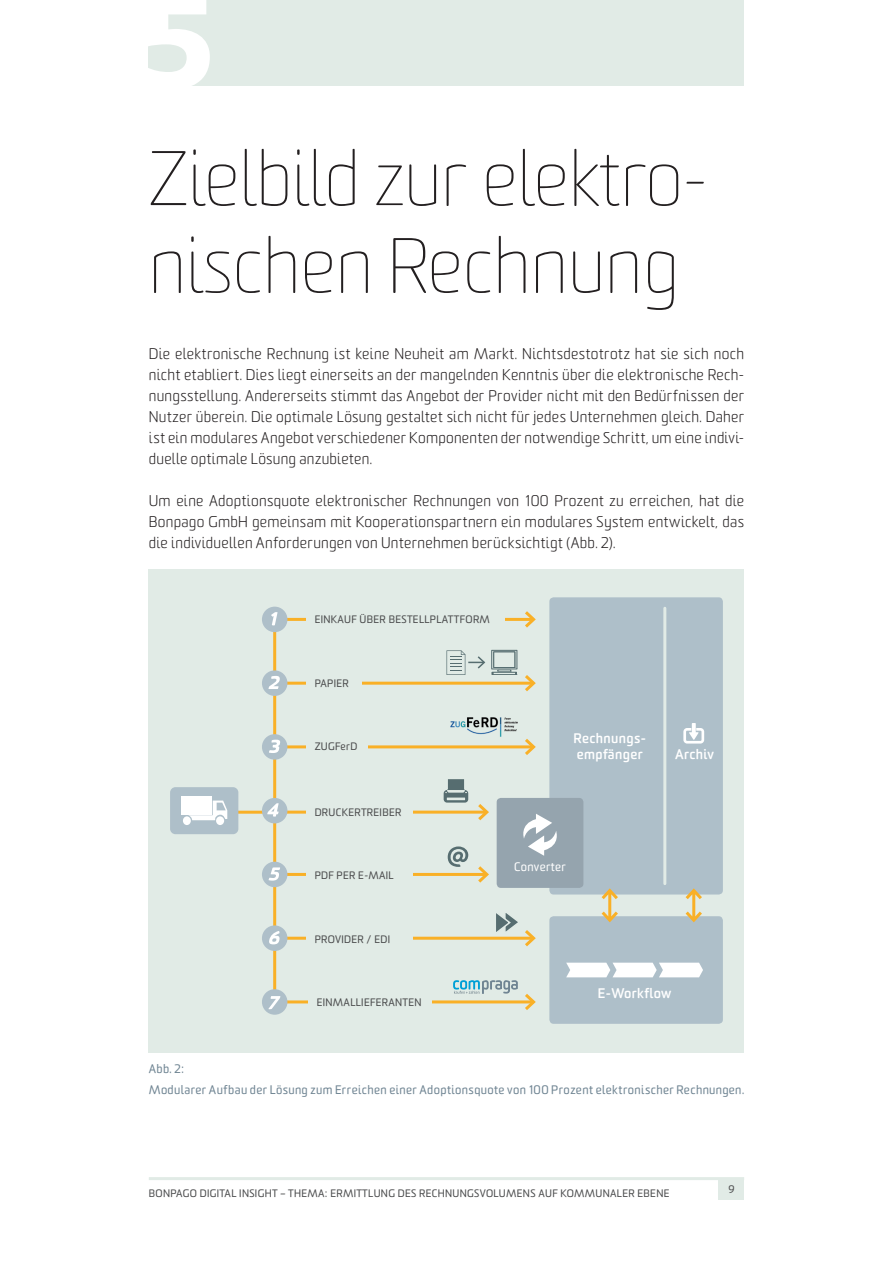
<style>
.page{position:relative;width:893px;height:1263px;background:#fff}
.page>*{position:absolute;margin:0;border:0;box-sizing:border-box;transform-origin:0 0}
.t1{font:900 129px "Frutiger LT Std";color:#fff}
.t2{font:100 75px/87px "Sommet Rounded";color:#231f20}
.t3{font:300 15px/21px "Sommet Rounded";letter-spacing:.02em;color:#231f20;text-align:justify}
.t4{font:700 13.5px/16.2px "Sommet Rounded";letter-spacing:.03em;color:#fff}
.t5{font:12px/21px "Sommet Rounded";letter-spacing:.03em;color:#708593}
.t6{font:12px "Sommet Rounded";letter-spacing:.03em;color:#fff}
.t7{font:10.5px "Sommet Rounded";letter-spacing:.03em;color:#4b4c4d}
</style>
<div class="page">
<div style="left:719px;top:1178px;width:25px;height:21px;background:#e1ebe6"></div>
<hr style="left:149px;top:1177px;width:595px;height:3px;background:#e1ebe6">
<div style="left:149px;top:0;width:595px;height:85px;background:#e1ebe6"></div>
<div style="left:149px;top:569px;width:595px;height:483px;background:#e1ebe6"></div>
<hr style="left:273px;top:619px;width:3px;height:383px;background:#f9b027">
<hr style="left:232px;top:811px;width:41px;height:3px;background:#f9b027">
<hr style="left:275px;top:618px;width:259px;height:3px;background:#f9b027">
<svg style="left:522px;top:611px;width:14px;height:17px"></svg>
<hr style="left:275px;top:682px;width:259px;height:3px;background:#f9b027">
<hr style="left:275px;top:745px;width:259px;height:3px;background:#f9b027">
<svg style="left:522px;top:739px;width:14px;height:16px"></svg>
<hr style="left:275px;top:811px;width:212px;height:3px;background:#f9b027">
<svg style="left:475px;top:804px;width:14px;height:17px"></svg>
<hr style="left:275px;top:873px;width:212px;height:3px;background:#f9b027">
<svg style="left:475px;top:866px;width:14px;height:17px"></svg>
<hr style="left:275px;top:937px;width:259px;height:3px;background:#f9b027">
<hr style="left:275px;top:1000px;width:259px;height:3px;background:#f9b027">
<div style="left:306px;top:607px;width:198px;height:24px;background:#e1ebe6"></div>
<div style="left:306px;top:670px;width:55px;height:25px;background:#e1ebe6"></div>
<div style="left:306px;top:800px;width:106px;height:24px;background:#e1ebe6"></div>
<div style="left:306px;top:926px;width:106px;height:25px;background:#e1ebe6"></div>
<div style="left:308px;top:989px;width:124px;height:25px;background:#e1ebe6"></div>
<div style="left:306px;top:863px;width:106px;height:25px;background:#e1ebe6"></div>
<div style="left:306px;top:733px;width:61px;height:25px;background:#e1ebe6"></div>
<div style="left:170px;top:787px;width:68px;height:47px;background:#aebfc9;border-radius:5px"></div>
<div style="left:216px;top:816px;width:8px;height:9px;background:#fff;border-radius:50%"></div>
<div style="left:183px;top:816px;width:8px;height:9px;background:#fff;border-radius:50%"></div>
<svg style="left:188px;top:800px;width:39px;height:20px"></svg>
<div style="left:181px;top:796px;width:30px;height:18px;background:#fff"></div>
<div style="left:262px;top:798px;width:25px;height:25px;background:#aebfc9;border-radius:50%"></div>
<div style="left:262px;top:734px;width:25px;height:26px;background:#aebfc9;border-radius:50%"></div>
<div style="left:262px;top:670px;width:25px;height:26px;background:#aebfc9;border-radius:50%"></div>
<div style="left:262px;top:607px;width:25px;height:25px;background:#aebfc9;border-radius:50%"></div>
<div style="left:262px;top:862px;width:25px;height:25px;background:#aebfc9;border-radius:50%"></div>
<div style="left:262px;top:925px;width:25px;height:26px;background:#aebfc9;border-radius:50%"></div>
<div style="left:262px;top:989px;width:25px;height:26px;background:#aebfc9;border-radius:50%"></div>
<div style="left:549px;top:597px;width:174px;height:297px;background:#aebfc9;border-radius:4px"></div>
<div style="left:549px;top:916px;width:174px;height:108px;background:#aebfc9;border-radius:4px"></div>
<div style="left:497px;top:798px;width:86px;height:90px;background:#95a4ae;border-radius:4px"></div>
<svg style="left:271px;top:612px;width:6px;height:13px"></svg>
<svg style="left:448px;top:846px;width:20px;height:21px"></svg>
<svg style="left:269px;top:676px;width:11px;height:13px"></svg>
<svg style="left:269px;top:740px;width:11px;height:13px"></svg>
<svg style="left:267px;top:803px;width:12px;height:13px"></svg>
<svg style="left:269px;top:867px;width:11px;height:14px"></svg>
<svg style="left:269px;top:931px;width:11px;height:13px"></svg>
<svg style="left:268px;top:996px;width:12px;height:13px"></svg>
<hr style="left:663px;top:608px;width:3px;height:276px;background:#e1ebe6">
<svg style="left:446px;top:650px;width:90px;height:42px"></svg>
<img style="left:450px;top:717px;width:68px;height:20px">
<svg style="left:444px;top:779px;width:24px;height:24px"></svg>
<svg style="left:523px;top:814px;width:34px;height:42px"></svg>
<svg style="left:683px;top:723px;width:21px;height:20px"></svg>
<svg style="left:493px;top:913px;width:43px;height:34px"></svg>
<svg style="left:453px;top:980px;width:83px;height:30px"></svg>
<svg style="left:566px;top:963px;width:137px;height:14px;background:#f5f7f8"></svg>
<hr style="left:608px;top:890px;width:3px;height:30px;background:#f9b027">
<svg style="left:598px;top:888px;width:23px;height:14px"></svg>
<svg style="left:598px;top:908px;width:23px;height:15px"></svg>
<hr style="left:692px;top:890px;width:3px;height:30px;background:#f9b027">
<svg style="left:682px;top:888px;width:23px;height:14px"></svg>
<svg style="left:682px;top:908px;width:23px;height:15px"></svg>
<h1 class="t1" style="left:137px;top:-35px;width:80px">5</h1>
<h2 class="t2" style="left:149px;top:138px;width:560px">Zielbild zur elektro&shy;nischen Rechnung</h2>
<p class="t3" style="left:149px;top:344px;width:597px">Die elektronische Rechnung ist keine Neuheit am Markt. Nichtsdestotrotz hat sie sich noch nicht etabliert. Dies liegt einerseits an der mangelnden Kenntnis über die elektronische Rech&shy;nungsstellung. Andererseits stimmt das Angebot der Provider nicht mit den Bedürfnissen der Nutzer überein. Die optimale Lösung gestaltet sich nicht für jedes Unternehmen gleich. Daher ist ein modulares Angebot verschiedener Komponenten der notwendige Schritt, um eine indivi&shy;duelle optimale Lösung anzubieten.</p>
<p class="t3" style="left:149px;top:491px;width:597px">Um eine Adoptionsquote elektronischer Rechnungen von 100 Prozent zu erreichen, hat die Bonpago GmbH gemeinsam mit Kooperationspartnern ein modulares System entwickelt, das die individuellen Anforderungen von Unternehmen berücksichtigt (Abb. 2).</p>
<p class="t7" style="left:315px;top:613px;width:60px">EINKAUF ÜBER</p>
<p class="t7" style="left:389px;top:613px;width:94px">BESTELLPLATTFORM</p>
<p class="t7" style="left:315px;top:676px;width:29px">PAPIER</p>
<p class="t7" style="left:315px;top:740px;width:44px">ZUGFERD</p>
<p class="t7" style="left:315px;top:806px;width:35px">DRUCKER</p>
<p class="t7" style="left:361px;top:806px;width:29px">TREIBER</p>
<p class="t7" style="left:315px;top:869px;width:29px">PDF PER</p>
<p class="t7" style="left:358px;top:869px;width:37px">E-MAIL</p>
<p class="t7" style="left:315px;top:932px;width:37px">PROVIDER</p>
<p class="t7" style="left:367px;top:932px;width:25px">/ EDI</p>
<p class="t7" style="left:317px;top:996px;width:67px">EINMALLIEFERA</p>
<p class="t7" style="left:395px;top:996px;width:28px">NTEN</p>
<p class="t4" style="left:573px;top:730px;width:74px">Rechnungs&shy;empfänger</p>
<p class="t4" style="left:675px;top:746px;width:40px">Archiv</p>
<p class="t6" style="left:514px;top:860px;width:54px">CONVERTER</p>
<p class="t4" style="left:598px;top:985px;width:75px">E-Workflow</p>
<p class="t5" style="left:149px;top:1058px;width:597px">ABB. 2:<br>MODULARER AUFBAU DER LÖSUNG ZUM ERREICHEN EINER ADOPTIONSQUOTE VON 100 PROZENT ELEKTRONISCHER RECHNUNGEN.</p>
<p class="t7" style="left:149px;top:1187px;width:522px">BONPAGO DIGITAL INSIGHT – THEMA: ERMITTLUNG DES RECHNUNGSVOLUMENS AUF KOMMUNALER EBENE</p>
<p class="t7" style="left:728px;top:1182px;width:8px">9</p>
</div>
